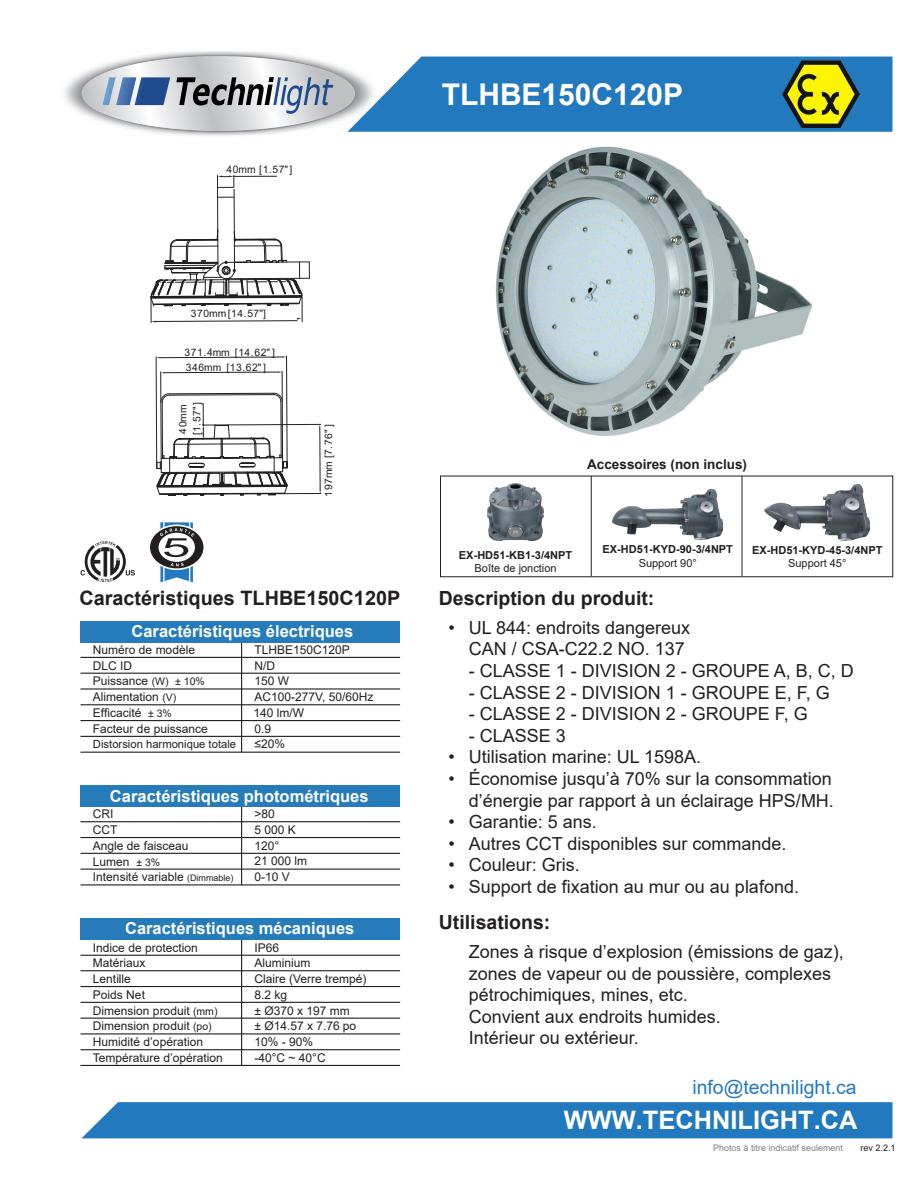
<style>
.page{position:relative;width:918px;height:1188px;background:#fff}
.page>*{position:absolute;margin:0;border:0;box-sizing:border-box;transform-origin:0 0}
.t1{font:700 30px "Arial";color:#fff}
.t2{font:700 25.35px "Arial";color:#fff}
.t3{font:700 19.8px "Arial";color:#231f20}
.t4{font:700 19.5px "Arial";color:#231f20}
.t5{font:19.35px "Arial";color:#2379be}
.t6{font:18px/21.6px "Arial";color:#231f20;text-align:right}
.t7{font:700 16.5px "Arial";color:#fff}
.t8{font:700 13.5px "Arial";color:#231f20}
.t9{font:12px/15.6px "Arial";color:#231f20}
.t10{font:11.25px "Arial";color:#231f20}
.t11{font:700 10.95px "Arial";color:#231f20}
.t12{font:10.95px "Arial";color:#231f20}
.t13{font:10.35px/14.4px "Arial";letter-spacing:.055em;color:#231f20}
.t14{font:9px "Arial";color:#7e8083}
.t15{font:9px "Arial";color:#231f20}
.s1{font-size:10.5px}
.s2{font-size:9px}
</style>
<div class="page">
<img style="left:495px;top:146px;width:318px;height:290px">
<img style="left:612px;top:489px;width:111px;height:51px">
<img style="left:764px;top:484px;width:106px;height:57px">
<img style="left:488px;top:483px;width:56px;height:58px">
<div style="left:440px;top:476px;width:453px;height:101px;border:1px solid #231f20"></div>
<hr style="left:591px;top:476px;width:1px;height:100px;background:#231f20">
<hr style="left:742px;top:476px;width:1px;height:100px;background:#231f20">
<div style="left:82px;top:1102px;width:811px;height:36px;background:#2379be"></div>
<div style="left:381px;top:57px;width:512px;height:75px;background:#2379be"></div>
<hr style="left:241px;top:937px;width:1px;height:128px;background:#231f20">
<hr style="left:81px;top:970px;width:319px;height:1px;background:#231f20">
<hr style="left:81px;top:955px;width:319px;height:1px;background:#231f20">
<hr style="left:81px;top:986px;width:319px;height:1px;background:#231f20">
<hr style="left:81px;top:1002px;width:319px;height:1px;background:#231f20">
<hr style="left:81px;top:1018px;width:319px;height:1px;background:#231f20">
<hr style="left:81px;top:1033px;width:319px;height:1px;background:#231f20">
<hr style="left:81px;top:1049px;width:319px;height:1px;background:#231f20">
<hr style="left:80px;top:1065px;width:320px;height:1px;background:#231f20">
<hr style="left:241px;top:805px;width:1px;height:80px;background:#231f20">
<hr style="left:81px;top:821px;width:319px;height:1px;background:#231f20">
<hr style="left:81px;top:837px;width:319px;height:1px;background:#231f20">
<hr style="left:81px;top:853px;width:319px;height:1px;background:#231f20">
<hr style="left:81px;top:869px;width:319px;height:1px;background:#231f20">
<div style="left:81px;top:785px;width:319px;height:22px;background:#267bbb"></div>
<hr style="left:241px;top:641px;width:1px;height:111px;background:#231f20">
<hr style="left:81px;top:688px;width:319px;height:2px;background:#231f20">
<hr style="left:81px;top:704px;width:319px;height:1px;background:#231f20">
<hr style="left:81px;top:720px;width:319px;height:1px;background:#231f20">
<hr style="left:81px;top:736px;width:319px;height:1px;background:#231f20">
<div style="left:81px;top:621px;width:319px;height:21px;background:#267bbb"></div>
<div style="left:81px;top:919px;width:319px;height:21px;background:#267bbb"></div>
<hr style="left:81px;top:752px;width:319px;height:1px;background:#231f20">
<hr style="left:81px;top:884px;width:319px;height:1px;background:#231f20">
<img style="left:64px;top:51px;width:317px;height:85px">
<svg style="left:82px;top:56px;width:273px;height:75px"></svg>
<svg style="left:102px;top:77px;width:68px;height:28px"></svg>
<svg style="left:176px;top:77px;width:157px;height:40px"></svg>
<hr style="left:81px;top:657px;width:319px;height:1px;background:#231f20">
<hr style="left:81px;top:673px;width:319px;height:1px;background:#231f20">
<svg style="left:150px;top:522px;width:54px;height:60px"></svg>
<img style="left:782px;top:60px;width:78px;height:68px">
<svg style="left:81px;top:541px;width:54px;height:41px"></svg>
<svg style="left:150px;top:175px;width:160px;height:148px"></svg>
<svg style="left:156px;top:356px;width:165px;height:140px"></svg>
<p class="t13" style="left:227px;top:162px;width:67px">40mm [1.57"]</p>
<h1 class="t1" style="left:442px;top:74px;width:243px">TLHBE150C120P</h1>
<p class="t13" style="left:191px;top:307px;width:77px">370mm[14.57"]</p>
<p class="t13" style="left:185px;top:345px;width:92px">371.4mm [14.62" ]<br>346mm [13.62"]</p>
<p class="t13" style="left:176px;top:435px;width:35px;line-height:14px;rotate:-90deg">40mm [1.57" ]</p>
<p class="t13" style="left:321px;top:497px;width:74px;rotate:-90deg">197mm [7.76" ]</p>
<p class="t3" style="left:79px;top:584px;width:322px">Caractéristiques TLHBE150C120P</p>
<p class="t9" style="left:93px;top:642px;width:104px">Numéro de modèle</p>
<p class="t9" style="left:93px;top:673px;width:116px">Puissance <span class="s1">(W) ± 10%<br></span>Alimentation <span class="s1">(V)<br></span>Efficacité <span class="s1">± 3%<br></span>Facteur de puissance</p>
<p class="t7" style="left:131px;top:619px;width:223px">Caractéristiques électriques</p>
<p class="t9" style="left:254px;top:642px;width:97px">TLHBE150C120P</p>
<p class="t9" style="left:254px;top:689px;width:120px">AC100-277V, 50/60Hz</p>
<p class="t9" style="left:254px;top:721px;width:18px">0.9</p>
<p class="t9" style="left:93px;top:657px;width:41px">DLC ID</p>
<p class="t9" style="left:255px;top:657px;width:22px">N/D</p>
<p class="t9" style="left:254px;top:705px;width:52px">140 lm/W</p>
<p class="t9" style="left:255px;top:673px;width:36px">150 W</p>
<p class="t10" style="left:93px;top:736px;width:145px">Distorsion harmonique totale</p>
<p class="t9" style="left:254px;top:736px;width:32px">≤20%</p>
<p class="t7" style="left:110px;top:784px;width:260px">Caractéristiques photométriques</p>
<p class="t9" style="left:93px;top:806px;width:97px">CRI<br>CCT<br>Angle de faisceau<br>Lumen <span class="s1">± 3%</span></p>
<p class="t9" style="left:254px;top:806px;width:54px">&gt;80<br>5 000 K<br>120°<br>21 000 lm</p>
<p class="t9" style="left:93px;top:869px;width:142px">Intensité variable <span class="s2">(Dimmable)</span></p>
<p class="t9" style="left:254px;top:869px;width:37px">0-10 V</p>
<p class="t7" style="left:125px;top:917px;width:231px">Caractéristiques mécaniques</p>
<p class="t9" style="left:93px;top:940px;width:126px">Indice de protection<br>Matériaux<br>Lentille<br>Poids Net<br>Dimension produit <span class="s1">(mm)</span></p>
<p class="t9" style="left:254px;top:940px;width:114px">IP66<br>Aluminium<br>Claire (Verre trempé)<br>8.2 kg<br>± Ø370 x 197 mm</p>
<p class="t9" style="left:93px;top:1018px;width:120px">Dimension produit <span class="s1">(po)</span></p>
<p class="t9" style="left:254px;top:1018px;width:103px">± Ø14.57 x 7.76 po</p>
<p class="t9" style="left:93px;top:1034px;width:132px">Humidité d’opération<br>Température d’opération</p>
<p class="t9" style="left:254px;top:1033px;width:73px;line-height:16.2px">10% - 90% -40°C ~ 40°C</p>
<p class="t8" style="left:587px;top:454px;width:161px">Accessoires (non inclus)</p>
<p class="t11" style="left:459px;top:547px;width:115px">EX-HD51-KB1-3/4NPT</p>
<p class="t12" style="left:475px;top:560px;width:84px">Boîte de jonction</p>
<p class="t11" style="left:603px;top:542px;width:132px">EX-HD51-KYD-90-3/4NPT</p>
<p class="t12" style="left:639px;top:555px;width:60px">Support 90°</p>
<p class="t11" style="left:752px;top:542px;width:132px">EX-HD51-KYD-45-3/4NPT</p>
<p class="t12" style="left:788px;top:556px;width:60px">Support 45°</p>
<p class="t4" style="left:439px;top:584px;width:217px">Description du produit:</p>
<p class="t6" style="left:449px;top:616px;width:243px">• UL 844: endroits dangereux<br>CAN / CSA-C22.2 NO. 137</p>
<p class="t6" style="left:469px;top:660px;width:387px">- CLASSE 1 - DIVISION 2 - GROUPE A, B, C, D</p>
<p class="t6" style="left:469px;top:681px;width:363px">- CLASSE 2 - DIVISION 1 - GROUPE E, F, G</p>
<p class="t6" style="left:469px;top:703px;width:341px">- CLASSE 2 - DIVISION 2 - GROUPE F, G</p>
<p class="t6" style="left:469px;top:724px;width:99px">- CLASSE 3</p>
<p class="t6" style="left:449px;top:746px;width:254px">• Utilisation marine: UL 1598A.</p>
<p class="t6" style="left:449px;top:768px;width:387px">• Économise jusqu’à 70% sur la consommation d’énergie par rapport à un éclairage HPS/MH.</p>
<p class="t6" style="left:449px;top:811px;width:150px">• Garantie: 5 ans.</p>
<p class="t6" style="left:449px;top:832px;width:340px">• Autres CCT disponibles sur commande.</p>
<p class="t6" style="left:449px;top:854px;width:133px">• Couleur: Gris.</p>
<p class="t6" style="left:449px;top:876px;width:352px">• Support de fixation au mur ou au plafond.</p>
<p class="t4" style="left:439px;top:908px;width:113px">Utilisations:</p>
<p class="t6" style="left:469px;top:941px;width:377px;text-align:left">Zones à risque d’explosion (émissions de gaz), zones de vapeur ou de poussière, complexes pétrochimiques, mines, etc.<br>Convient aux endroits humides.<br>Intérieur ou extérieur.</p>
<p class="t5" style="left:692px;top:1074px;width:166px">info@technilight.ca</p>
<h2 class="t2" style="left:564px;top:1102px;width:295px">WWW.TECHNILIGHT.CA</h2>
<p class="t14" style="left:713px;top:1142px;width:132px">Photos à titre indicatif seulement</p>
<p class="t15" style="left:861px;top:1142px;width:37px">rev 2.2.1</p>
</div>
